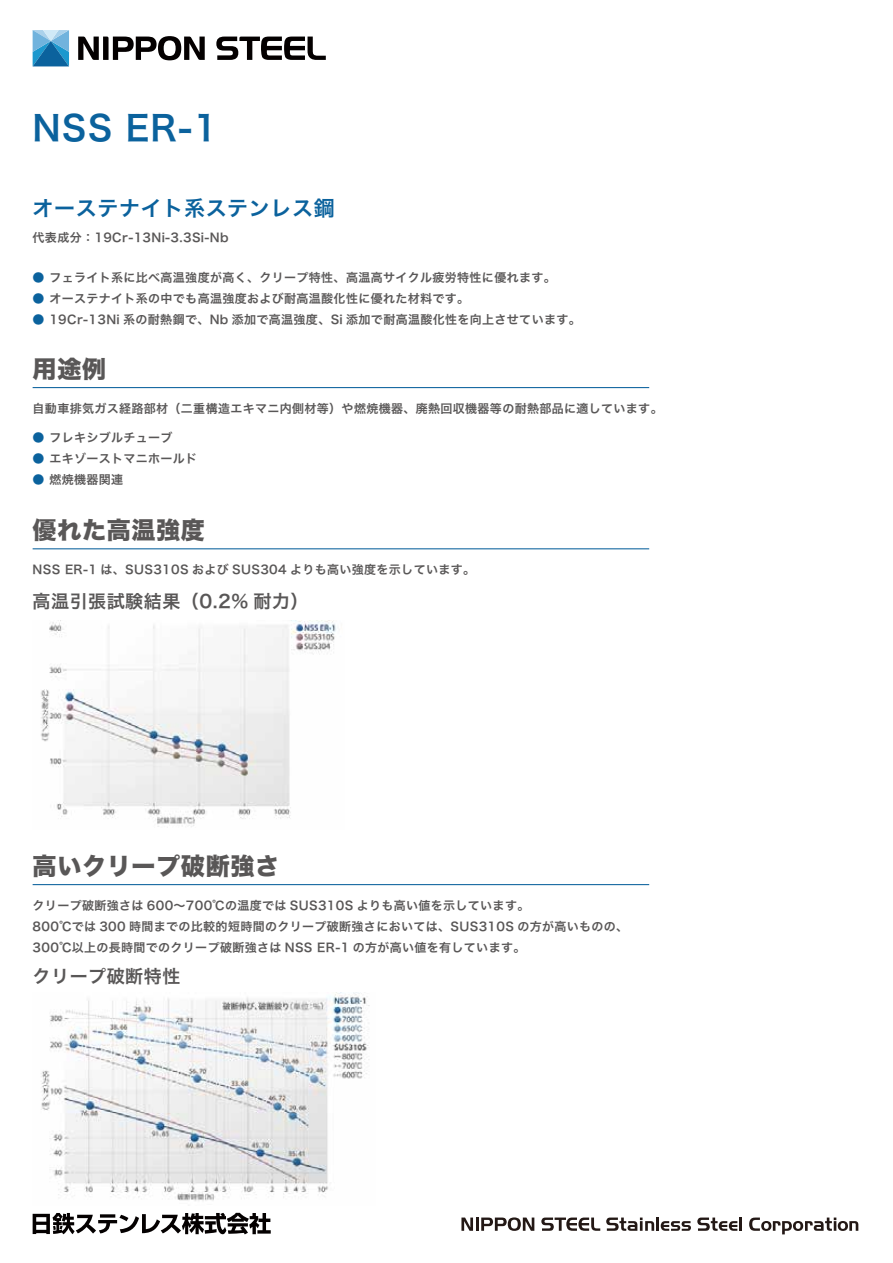
<style>
.page{position:relative;width:893px;height:1263px;background:#fff}
.page>*{position:absolute;margin:0;border:0;box-sizing:border-box;transform-origin:0 0}
.t1{font:34.5px "Hira Kaku Pro W6";color:#0b629d}
.t2{font:24px "Hira Kaku Std W8";letter-spacing:.03em;color:#595757}
.t3{font:21px "Hira Kaku Pro W6";letter-spacing:.03em;color:#0b629d}
.t4{font:18px "Hira Kaku Pro W6";letter-spacing:.03em;color:#595757}
.t5{font:12px/21px "Hira Kaku Pro W6";letter-spacing:.03em;color:#595757}
.s1{color:#0b629d}
</style>
<div class="page">
<hr style="left:33px;top:387px;width:616px;height:1px;background:#0b629d">
<hr style="left:33px;top:548px;width:616px;height:1px;background:#0b629d">
<img style="left:41px;top:620px;width:295px;height:208px">
<hr style="left:33px;top:884px;width:616px;height:1px;background:#0b629d">
<img style="left:41px;top:992px;width:329px;height:209px">
<svg style="left:33px;top:30px;width:36px;height:36px"></svg>
<svg style="left:78px;top:36px;width:127px;height:24px"></svg>
<svg style="left:216px;top:37px;width:110px;height:23px"></svg>
<svg style="left:33px;top:1213px;width:238px;height:21px"></svg>
<svg style="left:461px;top:1217px;width:12px;height:14px"></svg>
<hr style="left:476px;top:1217px;width:3px;height:14px;background:#231815">
<svg style="left:481px;top:1217px;width:53px;height:14px"></svg>
<svg style="left:541px;top:1217px;width:59px;height:14px"></svg>
<svg style="left:606px;top:1217px;width:48px;height:14px"></svg>
<hr style="left:656px;top:1217px;width:3px;height:14px;background:#231815">
<svg style="left:661px;top:1221px;width:30px;height:10px"></svg>
<svg style="left:697px;top:1217px;width:45px;height:14px"></svg>
<svg style="left:749px;top:1217px;width:109px;height:17px"></svg>
<h1 class="t1" style="left:33px;top:97px;width:187px">NSS ER-1</h1>
<h3 class="t3" style="left:33px;top:189px;width:304px">オーステナイト系ステンレス鋼</h3>
<p class="t5" style="left:33px;top:226px;width:197px">代表成分：19Cr-13Ni-3.3Si-Nb</p>
<p class="t5" style="left:33px;top:266px;width:525px"><span class="s1">●</span> フェライト系に比べ高温強度が高く、クリープ特性、高温高サイクル疲労特性に優れます。</p>
<p class="t5" style="left:33px;top:287px;width:438px"><span class="s1">●</span> オーステナイト系の中でも高温強度および耐高温酸化性に優れた材料です。</p>
<p class="t5" style="left:33px;top:308px;width:550px"><span class="s1">●</span> 19Cr-13Ni 系の耐熱鋼で、Nb 添加で高温強度、Si 添加で耐高温酸化性を向上させています。</p>
<h2 class="t2" style="left:33px;top:356px;width:75px">用途例</h2>
<p class="t5" style="left:33px;top:397px;width:631px">自動車排気ガス経路部材（二重構造エキマニ内側材等）や燃焼機器、廃熱回収機器等の耐熱部品に適しています。</p>
<p class="t5" style="left:33px;top:426px;width:141px"><span class="s1">●</span> フレキシブルチューブ</p>
<p class="t5" style="left:33px;top:447px;width:166px"><span class="s1">●</span> エキゾーストマニホールド</p>
<p class="t5" style="left:33px;top:468px;width:92px"><span class="s1">●</span> 燃焼機器関連</p>
<h2 class="t2" style="left:33px;top:517px;width:174px">優れた高温強度</h2>
<p class="t5" style="left:33px;top:558px;width:444px">NSS ER-1 は、SUS310S および SUS304 よりも高い強度を示しています。</p>
<h3 class="t4" style="left:33px;top:585px;width:277px">高温引張試験結果（0.2% 耐力）</h3>
<h2 class="t2" style="left:33px;top:853px;width:248px">高いクリープ破断強さ</h2>
<p class="t5" style="left:33px;top:894px;width:597px">クリープ破断強さは 600～700℃の温度では SUS310S よりも高い値を示しています。<br>800℃では 300 時間までの比較的短時間のクリープ破断強さにおいては、SUS310S の方が高いものの、<br>300℃以上の長時間でのクリープ破断強さは NSS ER-1 の方が高い値を有しています。</p>
<h3 class="t4" style="left:33px;top:959px;width:149px">クリープ破断特性</h3>
</div>
